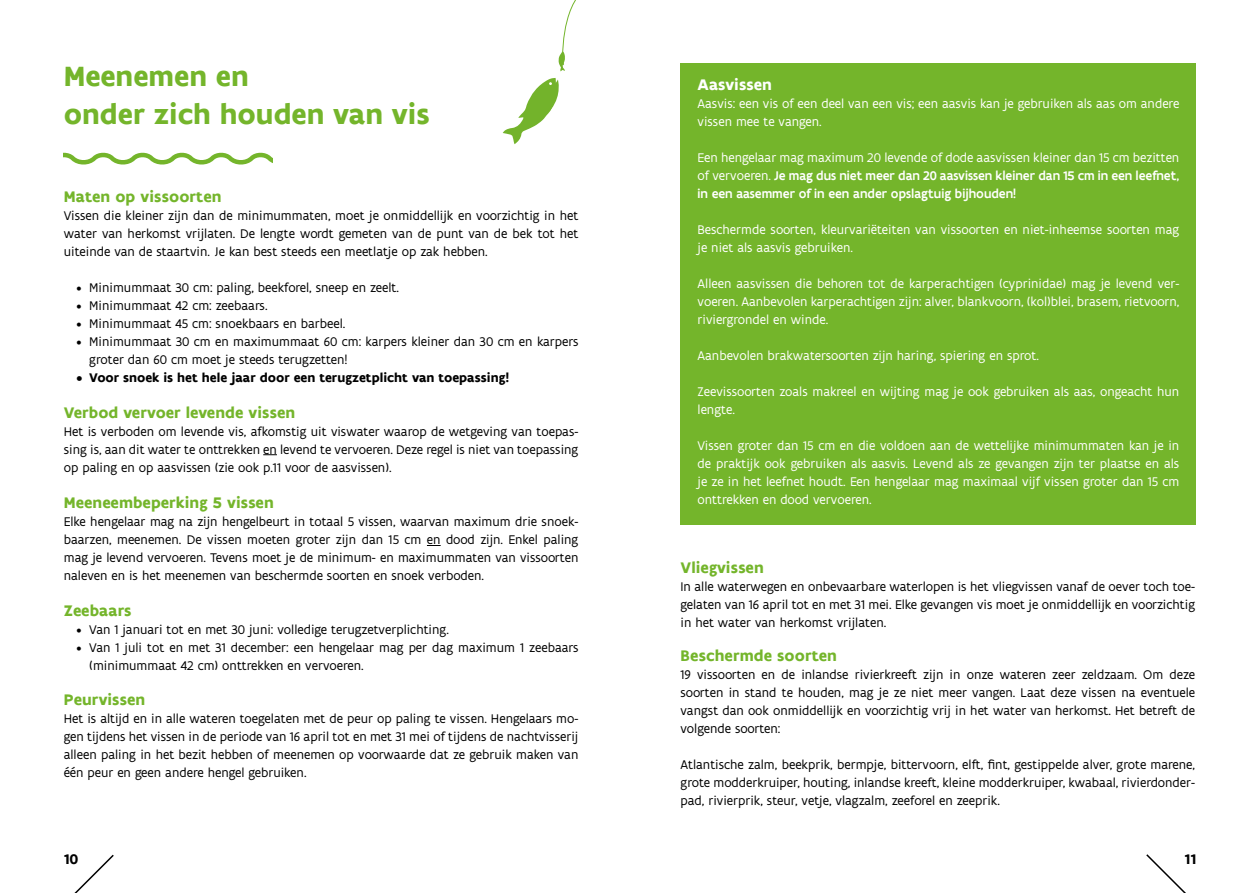
<style>
.page{position:relative;width:1259px;height:893px;background:#fff}
.page>*{position:absolute;margin:0;border:0;box-sizing:border-box;transform-origin:0 0}
.t1{font:700 30px/37.5px "Flanders Art Sans";color:#74b52b}
.t2{font:700 16.5px "Flanders Art Sans";letter-spacing:.005em;color:#74b52b}
.t3{font:700 16.5px "Flanders Art Sans";letter-spacing:.005em;color:#fff}
.t4{font:700 15px "Flanders Art Sans";color:#000}
.t5{font:13.5px/18px "Flanders Art Sans";color:#000;text-align:justify}
.t6{font:13.5px/18px "Flanders Art Sans";color:#fff}
.t7{font:500 13.5px/18px "Flanders Art Sans";color:#fff;text-align:justify}
.t8{font:700 13.5px "Flanders Art Sans";color:#000}
.s1{font-weight:400}
</style>
<div class="page">
<svg style="left:263px;top:454px;width:14px;height:1px"></svg>
<svg style="left:427px;top:545px;width:14px;height:1px"></svg>
<svg style="left:64px;top:152px;width:208px;height:13px"></svg>
<svg style="left:74px;top:854px;width:40px;height:39px"></svg>
<svg style="left:1146px;top:854px;width:40px;height:39px"></svg>
<svg style="left:503px;top:78px;width:56px;height:66px"></svg>
<svg style="left:558px;top:0;width:18px;height:71px"></svg>
<div style="left:680px;top:64px;width:516px;height:461px;background:#74b52b"></div>
<h1 class="t1" style="left:64px;top:58px;width:367px">Meenemen en<br>onder zich houden van vis</h1>
<p class="t2" style="left:64px;top:186px;width:159px">Maten op vissoorten</p>
<p class="t5" style="left:64px;top:207px;width:516px">Vissen die kleiner zijn dan de minimummaten, moet je onmiddellijk en voorzichtig in het water van herkomst vrijlaten. De lengte wordt gemeten van de punt van de bek tot het uiteinde van de staartvin. Je kan best steeds een meetlatje op zak hebben.</p>
<p class="t5" style="left:77px;top:279px;width:324px">• Minimummaat 30 cm: paling, beekforel, sneep en zeelt.</p>
<p class="t5" style="left:77px;top:297px;width:192px">• Minimummaat 42 cm: zeebaars.</p>
<p class="t5" style="left:77px;top:315px;width:270px">• Minimummaat 45 cm: snoekbaars en barbeel.</p>
<p class="t5" style="left:89px;top:333px;width:490px;text-indent:-13px">• Minimummaat 30 cm en maximummaat 60 cm: karpers kleiner dan 30 cm en karpers groter dan 60 cm moet je steeds terugzetten!</p>
<p class="t8" style="left:77px;top:369px;width:434px">• Voor snoek is het hele jaar door een terugzetplicht van toepassing!</p>
<p class="t2" style="left:64px;top:402px;width:233px">Verbod vervoer levende vissen</p>
<p class="t5" style="left:64px;top:422px;width:516px">Het is verboden om levende vis, afkomstig uit viswater waarop de wetgeving van toepas&shy;sing is, aan dit water te onttrekken en levend te vervoeren. Deze regel is niet van toepassing op paling en op aasvissen (zie ook p.11 voor de aasvissen).</p>
<p class="t2" style="left:64px;top:492px;width:211px">Meeneembeperking 5 vissen</p>
<p class="t5" style="left:64px;top:513px;width:516px">Elke hengelaar mag na zijn hengelbeurt in totaal 5 vissen, waarvan maximum drie snoek&shy;baarzen, meenemen. De vissen moeten groter zijn dan 15 cm en dood zijn. Enkel paling mag je levend vervoeren. Tevens moet je de minimum- en maximummaten van vissoorten naleven en is het meenemen van beschermde soorten en snoek verboden.</p>
<p class="t2" style="left:64px;top:600px;width:69px">Zeebaars</p>
<p class="t5" style="left:77px;top:620px;width:374px">• Van 1 januari tot en met 30 juni: volledige terugzetverplichting.</p>
<p class="t5" style="left:89px;top:638px;width:490px;text-indent:-13px">• Van 1 juli tot en met 31 december: een hengelaar mag per dag maximum 1 zeebaars (minimummaat 42 cm) onttrekken en vervoeren.</p>
<p class="t2" style="left:64px;top:689px;width:83px">Peurvissen</p>
<p class="t5" style="left:64px;top:710px;width:516px">Het is altijd en in alle wateren toegelaten met de peur op paling te vissen. Hengelaars mo&shy;gen tijdens het vissen in de periode van 16 april tot en met 31 mei of tijdens de nachtvisserij alleen paling in het bezit hebben of meenemen op voorwaarde dat ze gebruik maken van één peur en geen andere hengel gebruiken.</p>
<p class="t3" style="left:697px;top:74px;width:76px">Aasvissen</p>
<p class="t6" style="left:697px;top:95px;width:483px">Aasvis: een vis of een deel van een vis; een aasvis kan je gebruiken als aas om andere vissen mee te vangen.</p>
<p class="t7" style="left:697px;top:149px;width:483px"><span class="s1">Een hengelaar mag maximum 20 levende of dode aasvissen kleiner dan 15 cm bezitten of vervoeren.</span> Je mag dus niet meer dan 20 aasvissen kleiner dan 15 cm in een leefnet, in een aasemmer of in een ander opslagtuig bijhouden!</p>
<p class="t6" style="left:697px;top:221px;width:483px">Beschermde soorten, kleurvariëteiten van vissoorten en niet-inheemse soorten mag je niet als aasvis gebruiken.</p>
<p class="t6" style="left:697px;top:275px;width:483px;text-align:justify">Alleen aasvissen die behoren tot de karperachtigen (cyprinidae) mag je levend ver&shy;voeren. Aanbevolen karperachtigen zijn: alver, blankvoorn, (kol)blei, brasem, rietvoorn, riviergrondel en winde.</p>
<p class="t6" style="left:697px;top:347px;width:343px">Aanbevolen brakwatersoorten zijn haring, spiering en sprot.</p>
<p class="t6" style="left:697px;top:383px;width:483px">Zeevissoorten zoals makreel en wijting mag je ook gebruiken als aas, ongeacht hun lengte.</p>
<p class="t6" style="left:697px;top:437px;width:483px;text-align:justify">Vissen groter dan 15 cm en die voldoen aan de wettelijke minimummaten kan je in de praktijk ook gebruiken als aasvis. Levend als ze gevangen zijn ter plaatse en als je ze in het leefnet houdt. Een hengelaar mag maximaal vijf vissen groter dan 15 cm onttrekken en dood vervoeren.</p>
<p class="t2" style="left:680px;top:557px;width:85px">Vliegvissen</p>
<p class="t5" style="left:680px;top:577px;width:516px">In alle waterwegen en onbevaarbare waterlopen is het vliegvissen vanaf de oever toch toe&shy;gelaten van 16 april tot en met 31 mei. Elke gevangen vis moet je onmiddellijk en voorzichtig in het water van herkomst vrijlaten.</p>
<p class="t2" style="left:680px;top:645px;width:158px">Beschermde soorten</p>
<p class="t5" style="left:680px;top:666px;width:516px">19 vissoorten en de inlandse rivierkreeft zijn in onze wateren zeer zeldzaam. Om deze soorten in stand te houden, mag je ze niet meer vangen. Laat deze vissen na eventuele vangst dan ook onmiddellijk en voorzichtig vrij in het water van herkomst. Het betreft de volgende soorten:</p>
<p class="t5" style="left:680px;top:756px;width:516px">Atlantische zalm, beekprik, bermpje, bittervoorn, elft, fint, gestippelde alver, grote marene, grote modderkruiper, houting, inlandse kreeft, kleine modderkruiper, kwabaal, rivierdonder&shy;pad, rivierprik, steur, vetje, vlagzalm, zeeforel en zeeprik.</p>
<p class="t4" style="left:64px;top:850px;width:16px">10</p>
<p class="t4" style="left:1184px;top:850px;width:13px">11</p>
</div>
